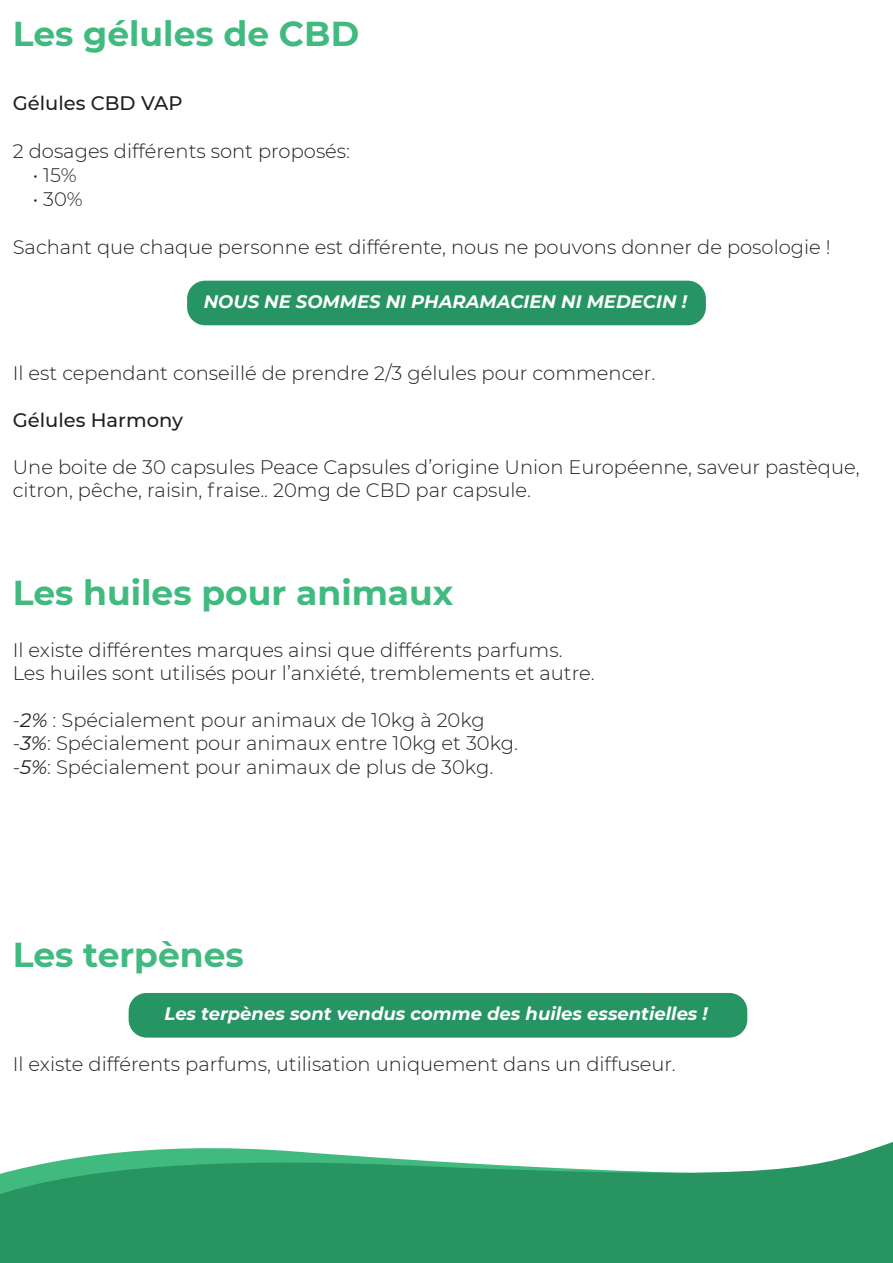
<style>
.page{position:relative;width:893px;height:1263px;background:#fff}
.page>*{position:absolute;margin:0;border:0;box-sizing:border-box;transform-origin:0 0}
.t1{font:700 34.5px "Montserrat";color:#41ba80}
.t2{font:300 19.5px/23.4px "Montserrat";color:#231f20}
.t3{font:500 19.5px "Montserrat";color:#231f20}
.t4{font:italic 700 18px "Montserrat";color:#fff}
.s1{font-weight:400;font-style:italic}
</style>
<div class="page">
<svg style="left:0;top:1142px;width:893px;height:121px;fill:#279462"></svg>
<div style="left:187px;top:281px;width:519px;height:44px;background:#269563;border-radius:18px"></div>
<div style="left:129px;top:993px;width:618px;height:44px;background:#269563;border-radius:18px"></div>
<p class="t1" style="left:13px;top:9px;width:348px">Les gélules de CBD</p>
<p class="t3" style="left:13px;top:90px;width:171px">Gélules CBD VAP</p>
<p class="t2" style="left:13px;top:139px;width:339px">2 dosages différents sont proposés:</p>
<p class="t2" style="left:33px;top:163px;width:45px">• 15%</p>
<p class="t2" style="left:33px;top:187px;width:52px">• 30%</p>
<p class="t2" style="left:13px;top:235px;width:819px">Sachant que chaque personne est différente, nous ne pouvons donner de posologie !</p>
<p class="t4" style="left:204px;top:288px;width:485px">NOUS NE SOMMES NI PHARAMACIEN NI MEDECIN !</p>
<p class="t2" style="left:13px;top:361px;width:644px">Il est cependant conseillé de prendre 2/3 gélules pour commencer.</p>
<p class="t3" style="left:13px;top:407px;width:172px">Gélules Harmony</p>
<p class="t2" style="left:13px;top:455px;width:848px">Une boite de 30 capsules Peace Capsules d’origine Union Européenne, saveur pastèque, citron, pêche, raisin, fraise.. 20mg de CBD par capsule.</p>
<p class="t1" style="left:13px;top:568px;width:442px">Les huiles pour animaux</p>
<p class="t2" style="left:13px;top:637px;width:551px">Il existe différentes marques ainsi que différents parfums.</p>
<p class="t2" style="left:13px;top:661px;width:583px">Les huiles sont utilisés pour l’anxiété, tremblements et autre.</p>
<p class="t2" style="left:13px;top:708px;width:474px">-<span class="s1">2%</span> : Spécialement pour animaux de 10kg à 20kg</p>
<p class="t2" style="left:13px;top:731px;width:507px">-<span class="s1">3%</span>: Spécialement pour animaux entre 10kg et 30kg.</p>
<p class="t2" style="left:13px;top:754px;width:482px">-<span class="s1">5%</span>: Spécialement pour animaux de plus de 30kg.</p>
<p class="t1" style="left:13px;top:930px;width:233px">Les terpènes</p>
<p class="t4" style="left:165px;top:1001px;width:545px">Les terpènes sont vendus comme des huiles essentielles !</p>
<p class="t2" style="left:13px;top:1052px;width:665px">Il existe différents parfums, utilisation uniquement dans un diffuseur.</p>
</div>
